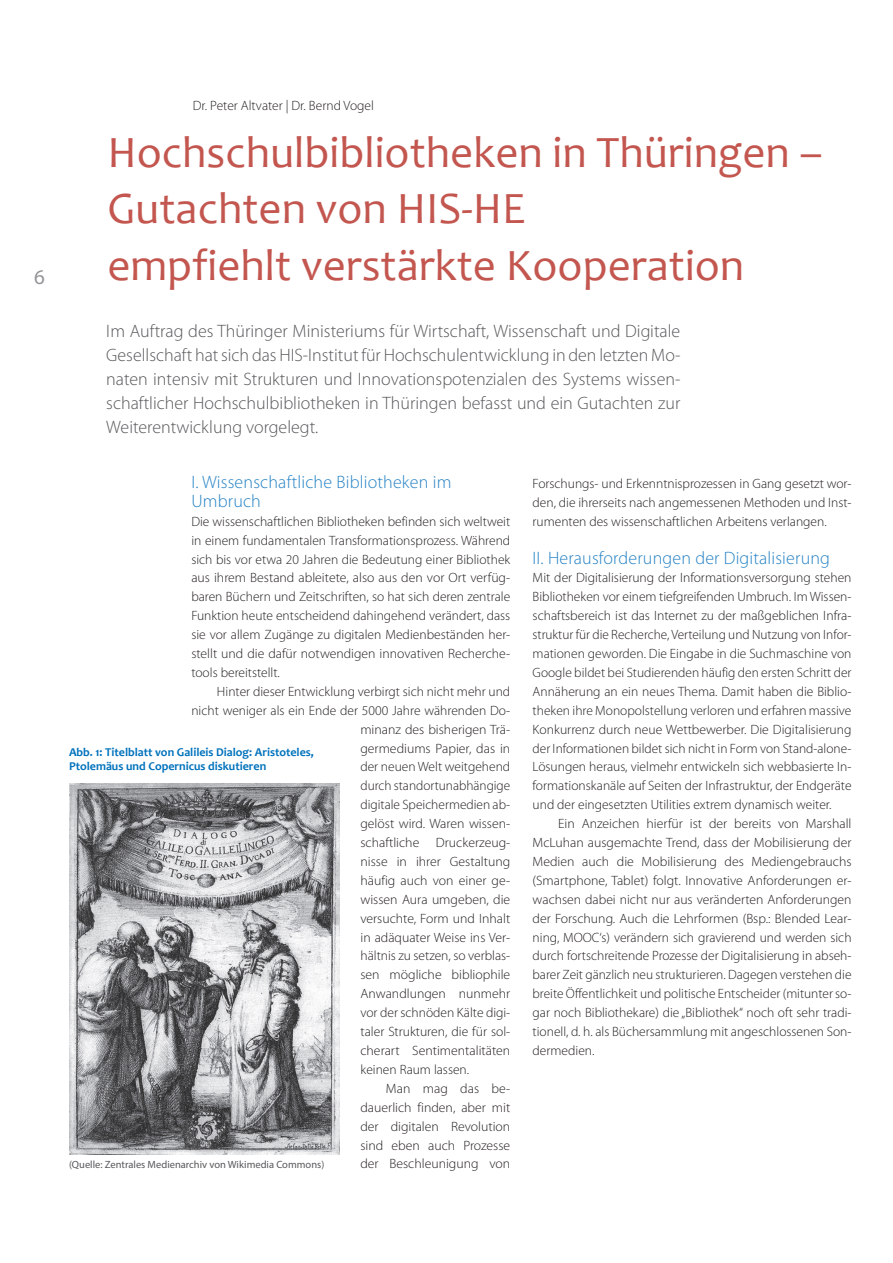
<style>
.page{position:relative;width:893px;height:1263px;background:#fff}
.page>*{position:absolute;margin:0;border:0;box-sizing:border-box;transform-origin:0 0}
.Überschrift_1{font:45px/56.7px "Candara";color:#c3564f}
.t1{font:21px "Myriad Pro";color:#939598}
.Einführungstext{font:300 18px/24px "Myriad Pro";color:#57585a;text-align:justify}
.Zwischenüberschrift{font:300 18px/19.5px "Myriad Pro";letter-spacing:.01em;color:#2783c5}
.Fliesstext_mit_Erstz{font:300 13.5px/18.9px "Myriad Pro";color:#231f20;text-align:justify}
.Fliesstext{font:300 13.5px/18.9px "Myriad Pro";color:#231f20;text-align:justify}
.Autorennamen{font:300 13.5px "Myriad Pro";color:#231f20}
.Ü_Abbildung{font:700 12px/13.5px "Candara";color:#0072bc}
.BU{font:10.5px "Myriad Pro";color:#57585a}
</style>
<div class="page">
<img style="left:69px;top:783px;width:270px;height:371px">
<h2 class="t1" style="left:34px;top:264px;width:12px">6</h2>
<p class="Autorennamen" style="left:193px;top:97px;width:183px">Dr. Peter Altvater | Dr. Bernd Vogel</p>
<p class="Überschrift_1" style="left:107px;top:123px;width:716px">Hochschulbibliotheken in Thüringen –<br>Gutachten von HIS-HE<br>empfiehlt verstärkte Kooperation</p>
<p class="Einführungstext" style="left:106px;top:318px;width:576px">Im Auftrag des Thüringer Ministeriums für Wirtschaft, Wissenschaft und Digitale Gesellschaft hat sich das HIS-Institut für Hochschulentwicklung in den letzten Mo&shy;naten intensiv mit Strukturen und Innovationspotenzialen des Systems wissen&shy;schaftlicher Hochschulbibliotheken in Thüringen befasst und ein Gutachten zur Weiterentwicklung vorgelegt.</p>
<p class="Zwischenüberschrift" style="left:191px;top:472px;width:262px">I. Wissenschaftliche Bibliotheken im<br>Umbruch</p>
<p class="Fliesstext" style="left:191px;top:512px;width:320px">Die wissenschaftlichen Bibliotheken befinden sich weltweit in einem fundamentalen Transformationsprozess. Während sich bis vor etwa 20 Jahren die Bedeutung einer Bibliothek aus ihrem Bestand ableitete, also aus den vor Ort verfüg&shy;baren Büchern und Zeitschriften, so hat sich deren zentrale Funktion heute entscheidend dahingehend verändert, dass sie vor allem Zugänge zu digitalen Medienbeständen her&shy;stellt und die dafür notwendigen innovativen Recherche&shy;tools bereitstellt.</p>
<p class="Fliesstext_mit_Erstz" style="left:217px;top:682px;width:295px">Hinter dieser Entwicklung verbirgt sich nicht mehr und</p>
<p class="Fliesstext_mit_Erstz" style="left:191px;top:701px;width:320px">nicht weniger als ein Ende der 5000 Jahre währenden Do-</p>
<p class="Fliesstext_mit_Erstz" style="left:360px;top:719px;width:151px">minanz des bisherigen Trä-</p>
<p class="Fliesstext_mit_Erstz" style="left:360px;top:738px;width:151px">germediums Papier, das in</p>
<p class="Fliesstext_mit_Erstz" style="left:360px;top:757px;width:151px">der neuen Welt weitgehend</p>
<p class="Fliesstext_mit_Erstz" style="left:360px;top:776px;width:151px">durch standortunabhängige</p>
<p class="Fliesstext_mit_Erstz" style="left:360px;top:795px;width:151px">digitale Speichermedien ab-</p>
<p class="Fliesstext_mit_Erstz" style="left:360px;top:814px;width:151px">gelöst wird. Waren wissen-</p>
<p class="Fliesstext_mit_Erstz" style="left:360px;top:833px;width:151px">schaftliche Druckerzeug-</p>
<p class="Fliesstext_mit_Erstz" style="left:360px;top:852px;width:151px">nisse in ihrer Gestaltung</p>
<p class="Fliesstext_mit_Erstz" style="left:360px;top:871px;width:151px">häufig auch von einer ge-</p>
<p class="Fliesstext_mit_Erstz" style="left:360px;top:890px;width:151px">wissen Aura umgeben, die</p>
<p class="Fliesstext_mit_Erstz" style="left:360px;top:908px;width:151px">versuchte, Form und Inhalt</p>
<p class="Fliesstext_mit_Erstz" style="left:360px;top:927px;width:151px">in adäquater Weise ins Ver-</p>
<p class="Fliesstext_mit_Erstz" style="left:360px;top:946px;width:151px">hältnis zu setzen, so verblas-</p>
<p class="Fliesstext_mit_Erstz" style="left:360px;top:965px;width:151px">sen mögliche bibliophile</p>
<p class="Fliesstext_mit_Erstz" style="left:360px;top:984px;width:151px">Anwandlungen nunmehr</p>
<p class="Fliesstext_mit_Erstz" style="left:360px;top:1003px;width:151px">vor der schnöden Kälte digi-</p>
<p class="Fliesstext_mit_Erstz" style="left:360px;top:1022px;width:151px">taler Strukturen, die für sol-</p>
<p class="Fliesstext_mit_Erstz" style="left:360px;top:1041px;width:151px">cherart Sentimentalitäten</p>
<p class="Fliesstext_mit_Erstz" style="left:360px;top:1060px;width:110px">keinen Raum lassen.</p>
<p class="Fliesstext_mit_Erstz" style="left:360px;top:1079px;width:151px;text-indent:26px">Man mag das be&shy;dauerlich finden, aber mit der digitalen Revolution sind eben auch Prozesse der Beschleunigung von</p>
<p class="Fliesstext_mit_Erstz" style="left:533px;top:474px;width:320px">Forschungs- und Erkenntnisprozessen in Gang gesetzt wor&shy;den, die ihrerseits nach angemessenen Methoden und Inst&shy;rumenten des wissenschaftlichen Arbeitens verlangen.</p>
<p class="Zwischenüberschrift" style="left:533px;top:548px;width:299px">II. Herausforderungen der Digitalisierung</p>
<p class="Fliesstext" style="left:533px;top:568px;width:320px">Mit der Digitalisierung der Informationsversorgung stehen Bibliotheken vor einem tiefgreifenden Umbruch. Im Wissen&shy;schaftsbereich ist das Internet zu der maßgeblichen Infra&shy;struktur für die Recherche, Verteilung und Nutzung von Infor&shy;mationen geworden. Die Eingabe in die Suchmaschine von Google bildet bei Studierenden häufig den ersten Schritt der Annäherung an ein neues Thema. Damit haben die Biblio&shy;theken ihre Monopolstellung verloren und erfahren massive Konkurrenz durch neue Wettbewerber. Die Digitalisierung der Informationen bildet sich nicht in Form von Stand-alone-Lösungen heraus, vielmehr entwickeln sich webbasierte In&shy;formationskanäle auf Seiten der Infrastruktur, der Endgeräte und der eingesetzten Utilities extrem dynamisch weiter.</p>
<p class="Fliesstext_mit_Erstz" style="left:533px;top:814px;width:320px;text-indent:26px">Ein Anzeichen hierfür ist der bereits von Marshall McLuhan ausgemachte Trend, dass der Mobilisierung der Medien auch die Mobilisierung des Mediengebrauchs (Smartphone, Tablet) folgt. Innovative Anforderungen er&shy;wachsen dabei nicht nur aus veränderten Anforderungen der Forschung. Auch die Lehrformen (Bsp.: Blended Lear&shy;ning, MOOC‘s) verändern sich gravierend und werden sich durch fortschreitende Prozesse der Digitalisierung in abseh&shy;barer Zeit gänzlich neu strukturieren. Dagegen verstehen die breite Öffentlichkeit und politische Entscheider (mitunter so&shy;gar noch Bibliothekare) die „Bibliothek“ noch oft sehr tradi&shy;tionell, d. h. als Büchersammlung mit angeschlossenen Son&shy;dermedien.</p>
<p class="Ü_Abbildung" style="left:69px;top:745px;width:246px">Abb. 1: Titelblatt von Galileis Dialog: Aristoteles,<br>Ptolemäus und Copernicus diskutieren</p>
<p class="BU" style="left:69px;top:1158px;width:257px">(Quelle: Zentrales Medienarchiv von Wikimedia Commons)</p>
</div>
